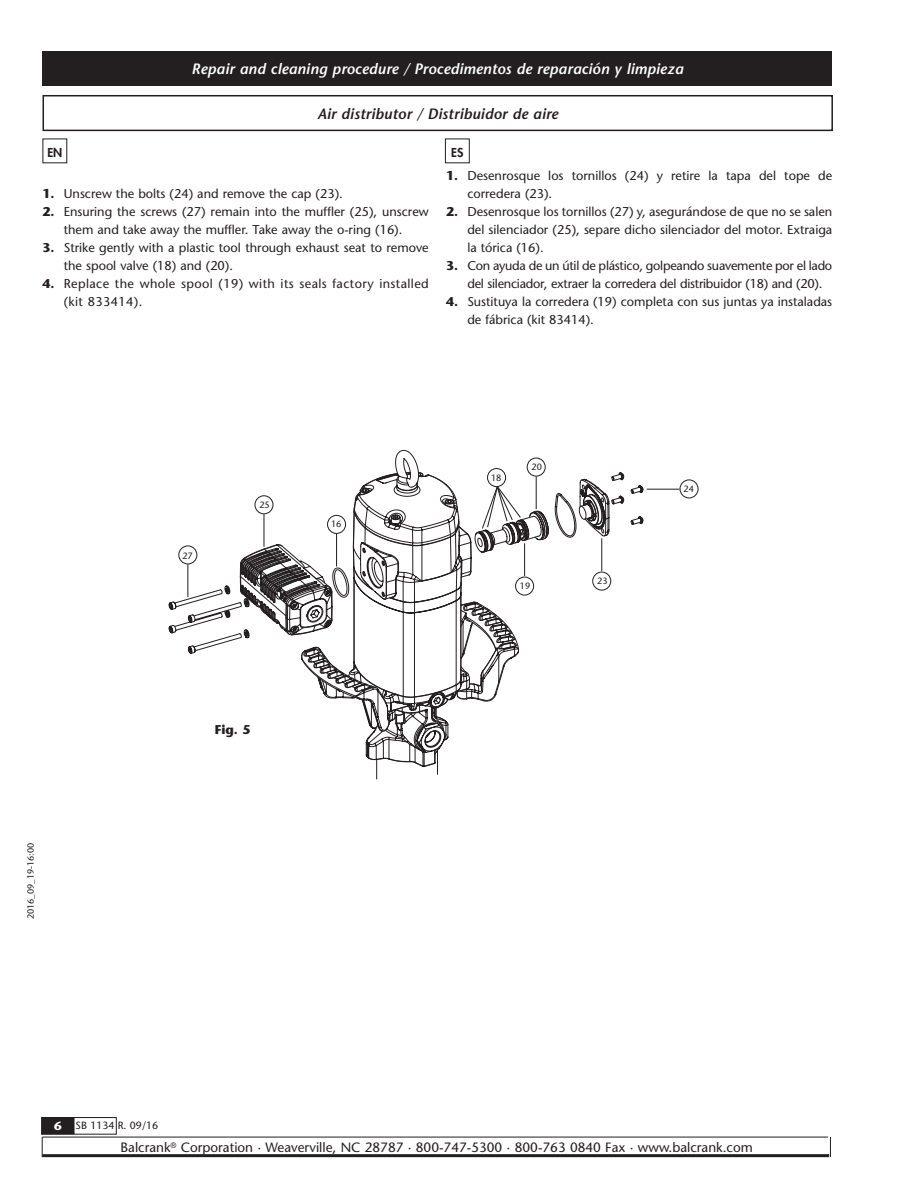
<style>
.page{position:relative;width:918px;height:1188px;background:#fff}
.page>*{position:absolute;margin:0;border:0;box-sizing:border-box;transform-origin:0 0}
.t1{font:italic 600 15px "Stone Sans";letter-spacing:.01em;color:#fff}
.t2{font:italic 600 15px "Stone Sans";letter-spacing:.01em;color:#231f20}
.t3{font:13.5px "Stone Sans";color:#231f20}
.t4{font:12.75px/18px "Stone Sans";color:#231f20}
.t5{font:12.75px/18px "Stone Sans";letter-spacing:-.02em;color:#231f20}
.t6{font:12.75px/18px "Stone Sans";letter-spacing:.03em;color:#231f20}
.t7{font:700 12.75px "Stone Sans";color:#231f20}
.t8{font:800 12px "Futura";color:#231f20}
.t9{font:10.5px "Stone Sans";color:#231f20}
.t10{font:9.15px "Stone Sans";color:#231f20}
.t11{font:9px "Stone Sans";color:#231f20}
.s1{font-weight:700}
.s2{font-weight:700;font-size:12px;color:#fff}
</style>
<div class="page">
<div style="left:41px;top:1117px;width:34px;height:17px;background:#231f20"></div>
<div style="left:41px;top:1117px;width:75px;height:17px;border:1px solid #231f20"></div>
<hr style="left:42px;top:1154px;width:787px;height:3px;background:#231f20">
<hr style="left:42px;top:1137px;width:786px;height:1px;background:#231f20">
<svg style="left:830px;top:1137px;width:1px;height:20px"></svg>
<svg style="left:42px;top:1137px;width:1px;height:20px"></svg>
<div style="left:43px;top:51px;width:789px;height:34px;background:#231f20"></div>
<div style="left:43px;top:95px;width:790px;height:36px;border:2px solid #231f20"></div>
<div style="left:445px;top:139px;width:25px;height:24px;border:1px solid #231f20"></div>
<div style="left:680px;top:479px;width:19px;height:19px;border:1px solid #231f20;border-radius:50%"></div>
<hr style="left:647px;top:489px;width:32px;height:1px;background:#231f20">
<div style="left:527px;top:458px;width:19px;height:19px;border:1px solid #231f20;border-radius:50%"></div>
<svg style="left:395px;top:450px;width:134px;height:22px"></svg>
<svg style="left:169px;top:472px;width:441px;height:308px"></svg>
<p class="t1" style="left:192px;top:60px;width:493px">Repair and cleaning procedure / Procedimentos de reparación y limpieza</p>
<p class="t2" style="left:317px;top:105px;width:242px">Air distributor / Distribuidor de aire</p>
<p class="t8" style="left:47px;top:144px;width:16px">EN</p>
<p class="t8" style="left:451px;top:144px;width:14px">ES</p>
<p class="t4" style="left:467px;top:167px;width:366px;text-indent:-21px"><span class="s1">1.</span> Desenrosque los tornillos (24) y retire la tapa del tope de corredera (23).</p>
<p class="t4" style="left:467px;top:203px;width:366px;text-align:justify;text-indent:-21px"><span class="s1">2.</span> Desenrosque los tornillos (27) y, asegurándose de que no se salen del silenciador (25), separe dicho silenciador del motor. Extraiga la tórica (16).</p>
<p class="t5" style="left:467px;top:257px;width:366px;text-indent:-21px"><span class="s1">3.</span> Con ayuda de un útil de plástico, golpeando suavemente por el lado del silenciador, extraer la corredera del distribuidor (18) and (20).</p>
<p class="t4" style="left:467px;top:293px;width:366px;text-indent:-21px"><span class="s1">4.</span> Sustituya la corredera (19) completa con sus juntas ya instaladas de fábrica (kit 83414).</p>
<p class="t4" style="left:43px;top:185px;width:302px"><span class="s1">1.</span> Unscrew the bolts (24) and remove the cap (23).</p>
<p class="t4" style="left:43px;top:203px;width:388px;text-align:center"><span class="s1">2.</span> Ensuring the screws (27) remain into the muffler (25), unscrew them and take away the muffler. Take away the o-ring (16).</p>
<p class="t4" style="left:64px;top:239px;width:367px;text-indent:-21px"><span class="s1">3.</span> Strike gently with a plastic tool through exhaust seat to remove the spool valve (18) and (20).</p>
<p class="t6" style="left:64px;top:275px;width:367px;text-indent:-21px"><span class="s1">4.</span> Replace the whole spool (19) with its seals factory installed (kit 833414).</p>
<p class="t11" style="left:25px;top:919px;width:78px;rotate:-90deg">2016_09_19-16:00</p>
<p class="t10" style="left:182px;top:550px;width:12px">27</p>
<p class="t10" style="left:259px;top:499px;width:12px">25</p>
<p class="t10" style="left:331px;top:519px;width:12px">16</p>
<p class="t7" style="left:215px;top:722px;width:37px">Fig. 5</p>
<p class="t10" style="left:491px;top:472px;width:12px">18</p>
<p class="t10" style="left:532px;top:461px;width:12px">20</p>
<p class="t10" style="left:520px;top:580px;width:12px">19</p>
<p class="t10" style="left:597px;top:575px;width:12px">23</p>
<p class="t10" style="left:684px;top:483px;width:12px">24</p>
<p class="t9" style="left:54px;top:1120px;width:105px"><span class="s2">6</span> SB 1134 R. 09/16</p>
<p class="t3" style="left:121px;top:1139px;width:634px">Balcrank<sup>®</sup> Corporation · Weaverville, NC 28787 · 800-747-5300 · 800-763 0840 Fax · www.balcrank.com</p>
</div>
